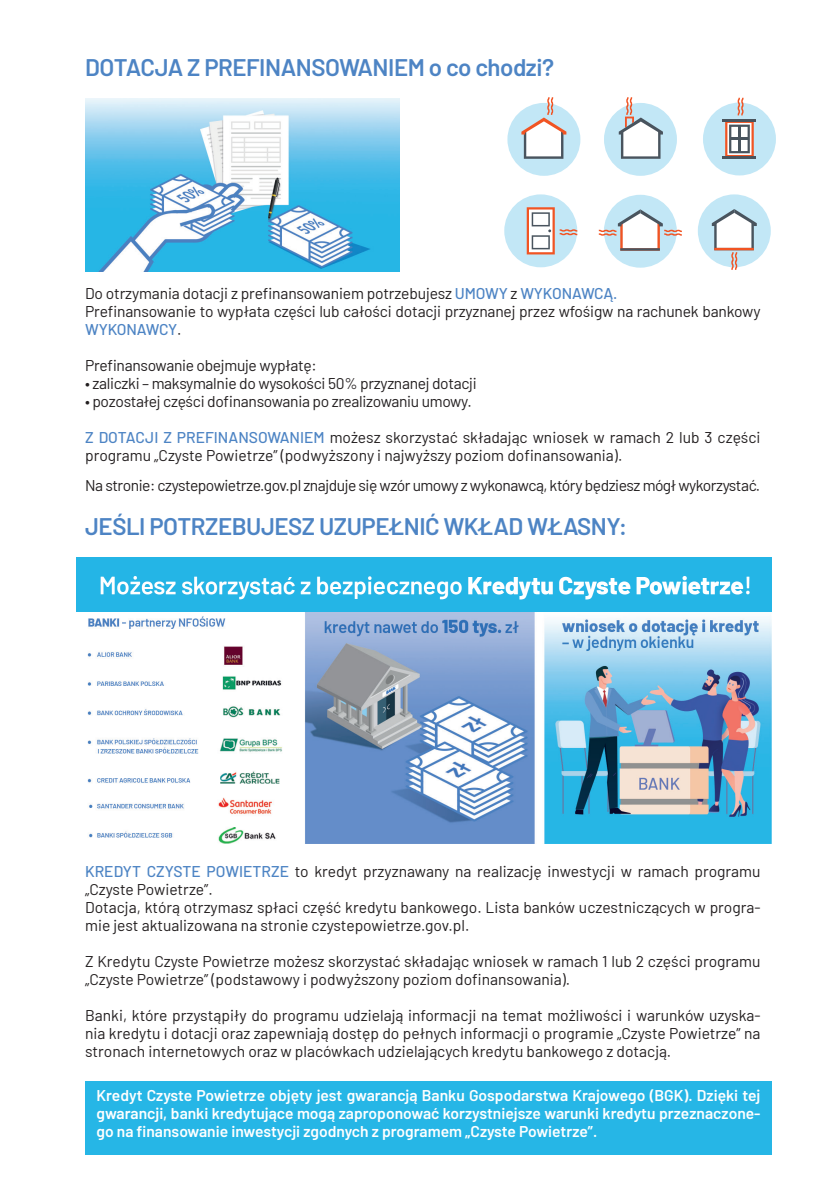
<style>
.page{position:relative;width:840px;height:1191px;background:#fff}
.page>*{position:absolute;margin:0;border:0;box-sizing:border-box;transform-origin:0 0}
.t1{font:600 24px "Barlow";letter-spacing:-.02em;color:#4d84c4}
.t2{font:15.6px/18px "Barlow";letter-spacing:-.005em;color:#231f20}
.t3{font:600 15.6px/18px "Barlow";color:#fff;text-align:justify}
.t4{font:15.6px "Barlow";letter-spacing:-.03em;color:#231f20}
.s1{font-weight:500;color:#4d84c4}
</style>
<div class="page">
<img style="left:85px;top:98px;width:314px;height:173px">
<img style="left:77px;top:557px;width:694px;height:287px">
<div style="left:85px;top:1081px;width:686px;height:73px;background:#26b6e6"></div>
<div style="left:603px;top:103px;width:73px;height:73px;background:#c2e7f6;border-radius:50%"></div>
<div style="left:507px;top:103px;width:73px;height:73px;background:#c2e7f6;border-radius:50%"></div>
<svg style="left:521px;top:97px;width:45px;height:62px"></svg>
<svg style="left:618px;top:97px;width:44px;height:62px"></svg>
<div style="left:702px;top:103px;width:73px;height:72px;background:#c2e7f6;border-radius:50%"></div>
<svg style="left:724px;top:121px;width:29px;height:35px"></svg>
<hr style="left:738px;top:126px;width:2px;height:26px;background:#49545e">
<hr style="left:722px;top:119px;width:33px;height:2px;background:#49545e">
<hr style="left:722px;top:156px;width:33px;height:3px;background:#49545e">
<svg style="left:737px;top:98px;width:6px;height:17px"></svg>
<div style="left:697px;top:194px;width:73px;height:73px;background:#c2e7f6;border-radius:50%"></div>
<svg style="left:711px;top:209px;width:45px;height:61px"></svg>
<div style="left:504px;top:194px;width:73px;height:73px;background:#c2e7f6;border-radius:50%"></div>
<svg style="left:526px;top:207px;width:51px;height:47px"></svg>
<div style="left:603px;top:195px;width:73px;height:73px;background:#c2e7f6;border-radius:50%"></div>
<svg style="left:598px;top:209px;width:83px;height:42px"></svg>
<p class="t1" style="left:85px;top:50px;width:470px">DOTACJA Z PREFINANSOWANIEM o co chodzi?</p>
<p class="t2" style="left:85px;top:283px;width:533px">Do otrzymania dotacji z prefinansowaniem potrzebujesz <span class="s1">UMOWY</span> z <span class="s1">WYKONAWCĄ.</span></p>
<p class="t2" style="left:85px;top:301px;width:676px">Prefinansowanie to wypłata części lub całości dotacji przyznanej przez wfośigw na rachunek bankowy<br><span class="s1">WYKONAWCY</span>.</p>
<p class="t2" style="left:85px;top:355px;width:233px">Prefinansowanie obejmuje wypłatę:</p>
<p class="t2" style="left:85px;top:373px;width:393px">• zaliczki – maksymalnie do wysokości 50% przyznanej dotacji</p>
<p class="t2" style="left:85px;top:391px;width:388px">• pozostałej części dofinansowania po zrealizowaniu umowy.</p>
<p class="t2" style="left:85px;top:427px;width:676px"><span class="s1">Z DOTACJI Z PREFINANSOWANIEM</span> możesz skorzystać składając wniosek w ramach 2 lub 3 części programu „Czyste Powietrze” (podwyższony i najwyższy poziom dofinansowania).</p>
<p class="t4" style="left:85px;top:474px;width:676px">Na stronie: czystepowietrze.gov.pl znajduje się wzór umowy z wykonawcą, który będziesz mógł wykorzystać.</p>
<p class="t1" style="left:85px;top:508px;width:543px">JEŚLI POTRZEBUJESZ UZUPEŁNIĆ WKŁAD WŁASNY:</p>
<p class="t2" style="left:85px;top:861px;width:676px"><span class="s1">KREDYT CZYSTE POWIETRZE</span> to kredyt przyznawany na realizację inwestycji w ramach programu „Czyste Powietrze”.</p>
<p class="t2" style="left:85px;top:897px;width:676px">Dotacja, którą otrzymasz spłaci część kredytu bankowego. Lista banków uczestniczących w progra&shy;mie jest aktualizowana na stronie czystepowietrze.gov.pl.</p>
<p class="t2" style="left:85px;top:951px;width:676px">Z Kredytu Czyste Powietrze możesz skorzystać składając wniosek w ramach 1 lub 2 części programu „Czyste Powietrze” (podstawowy i podwyższony poziom dofinansowania).</p>
<p class="t2" style="left:85px;top:1005px;width:676px;text-align:justify">Banki, które przystąpiły do programu udzielają informacji na temat możliwości i warunków uzyska&shy;nia kredytu i dotacji oraz zapewniają dostęp do pełnych informacji o programie „Czyste Powietrze” na stronach internetowych oraz w placówkach udzielających kredytu bankowego z dotacją.</p>
<p class="t3" style="left:96px;top:1085px;width:665px">Kredyt Czyste Powietrze objęty jest gwarancją Banku Gospodarstwa Krajowego (BGK). Dzięki tej gwarancji, banki kredytujące mogą zaproponować korzystniejsze warunki kredytu przeznaczone&shy;go na finansowanie inwestycji zgodnych z programem „Czyste Powietrze”.</p>
</div>
